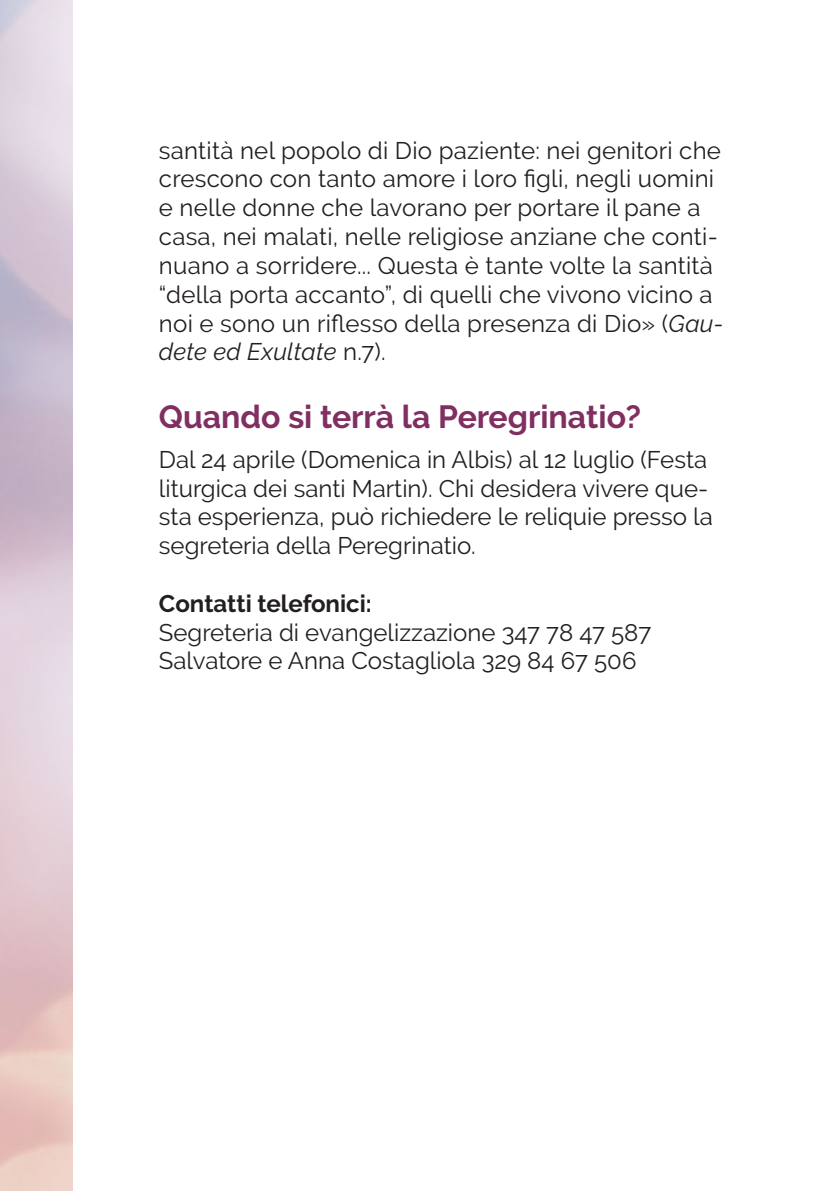
<style>
.page{position:relative;width:840px;height:1191px;background:#fff}
.page>*{position:absolute;margin:0;border:0;box-sizing:border-box;transform-origin:0 0}
.t1{font:700 32px "Raleway";color:#812e61}
.t2{font:24px/28.8px "Raleway";color:#231f20}
.t3{font:700 24px "Raleway";color:#231f20}
.s1{font-style:italic}
</style>
<div class="page">
<p class="t2" style="left:159px;top:136px;width:566px">santità nel popolo di Dio paziente: nei genitori che crescono con tanto amore i loro figli, negli uomini e nelle donne che lavorano per portare il pane a casa, nei malati, nelle religiose anziane che conti&shy;nuano a sorridere... Questa è tante volte la santità “della porta accanto”, di quelli che vivono vicino a noi e sono un riflesso della presenza di Dio» (<span class="s1">Gau&shy;dete ed Exultate</span> n.7).</p>
<h1 class="t1" style="left:159px;top:398px;width:483px">Quando si terrà la Peregrinatio?</h1>
<p class="t2" style="left:159px;top:445px;width:555px">Dal 24 aprile (Domenica in Albis) al 12 luglio (Festa liturgica dei santi Martin). Chi desidera vivere que&shy;sta esperienza, può richiedere le reliquie presso la segreteria della Peregrinatio.</p>
<p class="t3" style="left:159px;top:589px;width:214px">Contatti telefonici:</p>
<p class="t2" style="left:159px;top:617px;width:493px">Segreteria di evangelizzazione 347 78 47 587<br>Salvatore e Anna Costagliola 329 84 67 506</p>
</div>
